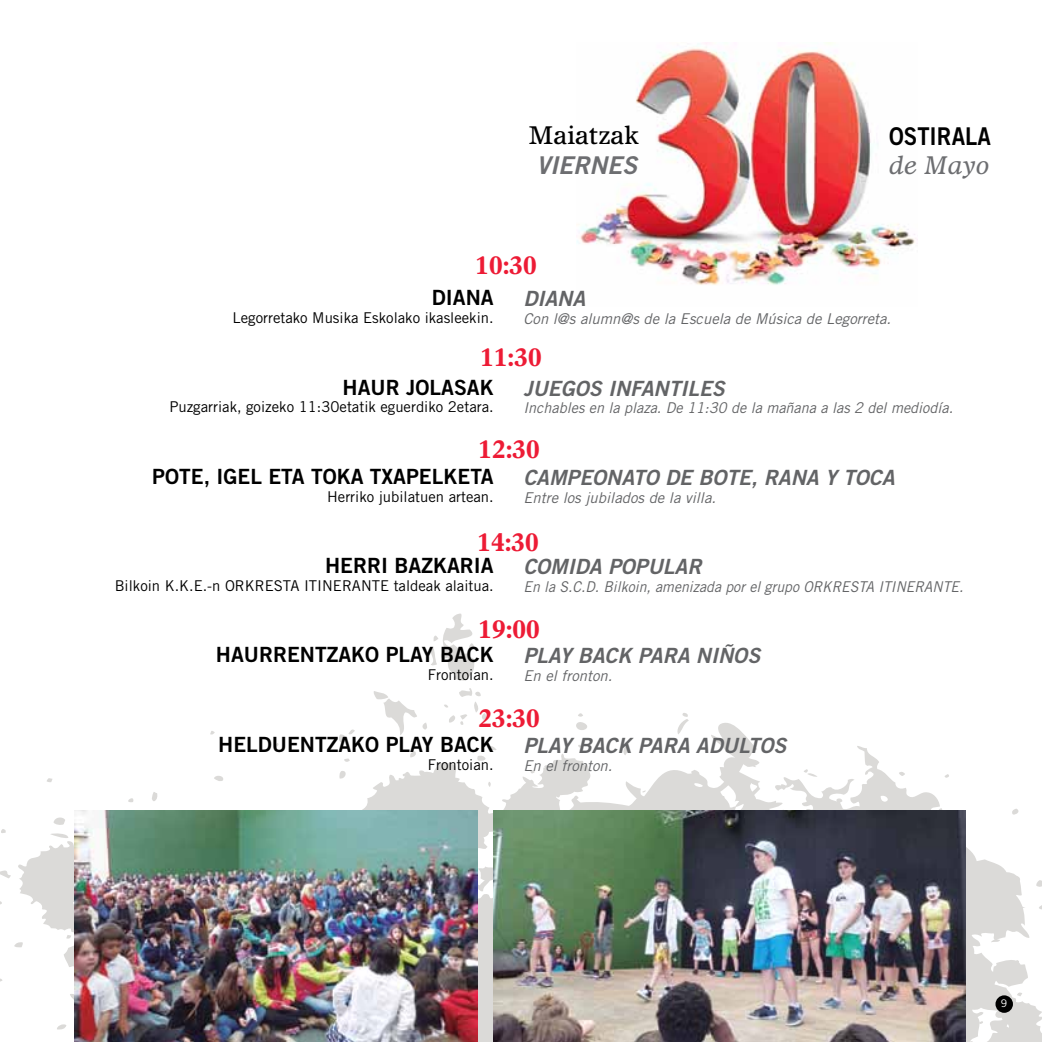
<style>
.page{position:relative;width:1042px;height:1042px;background:#fff}
.page>*{position:absolute;margin:0;border:0;box-sizing:border-box;transform-origin:0 0}
.t1{font:700 24.5px "Olympian";color:#ed1b35}
.t2{font:24.5px "Olympian";color:#000}
.t3{font:24.5px "Trade Gothic Bold Two";color:#000;scale:.9 1}
.t4{font:italic 24.5px "Trade Gothic Bold Two";color:#6d6e71}
.t5{font:italic 24.5px "Olympian";color:#6d6e71}
.t6{font:italic 21px "Trade Gothic Bold Two";color:#636466}
.t7{font:21px "Trade Gothic Bold Two";color:#000}
.t8{font:14.88px "Trade Gothic";color:#000}
.t9{font:italic 14.88px "Trade Gothic";color:#636466}
.t10{font:italic 14.88px "Trade Gothic";color:#636466;scale:.95 1}
.t11{font:10.5px "Trade Gothic";color:#fff}
</style>
<div class="page">
<svg style="left:578px;top:713px;width:5px;height:4px"></svg>
<svg style="left:682px;top:713px;width:6px;height:4px"></svg>
<svg style="left:576px;top:719px;width:466px;height:323px"></svg>
<div style="left:995px;top:995px;width:18px;height:18px;background:#000;border-radius:50%"></div>
<img style="left:577px;top:42px;width:338px;height:243px">
<svg style="left:210px;top:731px;width:5px;height:4px"></svg>
<svg style="left:275px;top:743px;width:4px;height:5px"></svg>
<svg style="left:1px;top:829px;width:5px;height:4px"></svg>
<svg style="left:1px;top:870px;width:10px;height:8px"></svg>
<svg style="left:488px;top:746px;width:9px;height:4px"></svg>
<svg style="left:431px;top:613px;width:44px;height:67px"></svg>
<svg style="left:444px;top:688px;width:42px;height:37px"></svg>
<svg style="left:374px;top:691px;width:53px;height:44px"></svg>
<svg style="left:339px;top:729px;width:16px;height:13px"></svg>
<svg style="left:15px;top:753px;width:601px;height:289px"></svg>
<img style="left:0;top:0;width:1px;height:1042px">
<img style="left:74px;top:810px;width:403px;height:232px">
<img style="left:494px;top:810px;width:471px;height:232px">
<h1 class="t2" style="left:529px;top:120px;width:112px">Maiatzak</h1>
<h1 class="t4" style="left:536px;top:150px;width:102px">VIERNES</h1>
<h1 class="t1" style="left:475px;top:250px;width:63px">10:30</h1>
<h1 class="t3" style="left:889px;top:121px;width:114px">OSTIRALA</h1>
<h1 class="t5" style="left:889px;top:150px;width:102px">de Mayo</h1>
<h2 class="t7" style="left:432px;top:285px;width:63px">DIANA</h2>
<p class="t8" style="left:232px;top:309px;width:263px">Legorretako Musika Eskolako ikasleekin.</p>
<h2 class="t6" style="left:523px;top:286px;width:63px">DIANA</h2>
<p class="t9" style="left:523px;top:310px;width:369px">Con l@s alumn@s de la Escuela de Música de Legorreta.</p>
<h1 class="t1" style="left:480px;top:342px;width:63px">11:30</h1>
<h2 class="t7" style="left:343px;top:374px;width:153px">HAUR JOLASAK</h2>
<p class="t8" style="left:169px;top:398px;width:326px">Puzgarriak, goizeko 11:30etatik eguerdiko 2etara.</p>
<h2 class="t6" style="left:523px;top:375px;width:203px">JUEGOS INFANTILES</h2>
<p class="t9" style="left:523px;top:399px;width:431px">Inchables en la plaza. De 11:30 de la mañana a las 2 del mediodía.</p>
<h1 class="t1" style="left:478px;top:433px;width:63px">12:30</h1>
<h2 class="t7" style="left:152px;top:463px;width:343px">POTE, IGEL ETA TOKA TXAPELKETA</h2>
<p class="t8" style="left:327px;top:487px;width:168px">Herriko jubilatuen artean.</p>
<h2 class="t6" style="left:523px;top:464px;width:372px">CAMPEONATO DE BOTE, RANA Y TOCA</h2>
<p class="t9" style="left:523px;top:488px;width:194px">Entre los jubilados de la villa.</p>
<h1 class="t1" style="left:477px;top:527px;width:63px">14:30</h1>
<h2 class="t7" style="left:325px;top:552px;width:170px">HERRI BAZKARIA</h2>
<p class="t8" style="left:115px;top:577px;width:380px">Bilkoin K.K.E.-n ORKRESTA ITINERANTE taldeak alaitua.</p>
<h2 class="t6" style="left:523px;top:553px;width:179px">COMIDA POPULAR</h2>
<p class="t10" style="left:523px;top:578px;width:465px">En la S.C.D. Bilkoin, amenizada por el grupo ORKRESTA ITINERANTE.</p>
<h1 class="t1" style="left:478px;top:614px;width:63px">19:00</h1>
<h2 class="t7" style="left:216px;top:642px;width:279px">HAURRENTZAKO PLAY BACK</h2>
<p class="t8" style="left:428px;top:666px;width:67px">Frontoian.</p>
<h2 class="t6" style="left:523px;top:643px;width:238px">PLAY BACK PARA NIÑOS</h2>
<p class="t9" style="left:523px;top:667px;width:90px">En el fronton.</p>
<h1 class="t1" style="left:478px;top:703px;width:63px">23:30</h1>
<h2 class="t7" style="left:218px;top:731px;width:277px">HELDUENTZAKO PLAY BACK</h2>
<p class="t8" style="left:428px;top:755px;width:67px">Frontoian.</p>
<h2 class="t6" style="left:523px;top:732px;width:264px">PLAY BACK PARA ADULTOS</h2>
<p class="t9" style="left:523px;top:756px;width:90px">En el fronton.</p>
<p class="t11" style="left:1001px;top:997px;width:8px">9</p>
</div>
